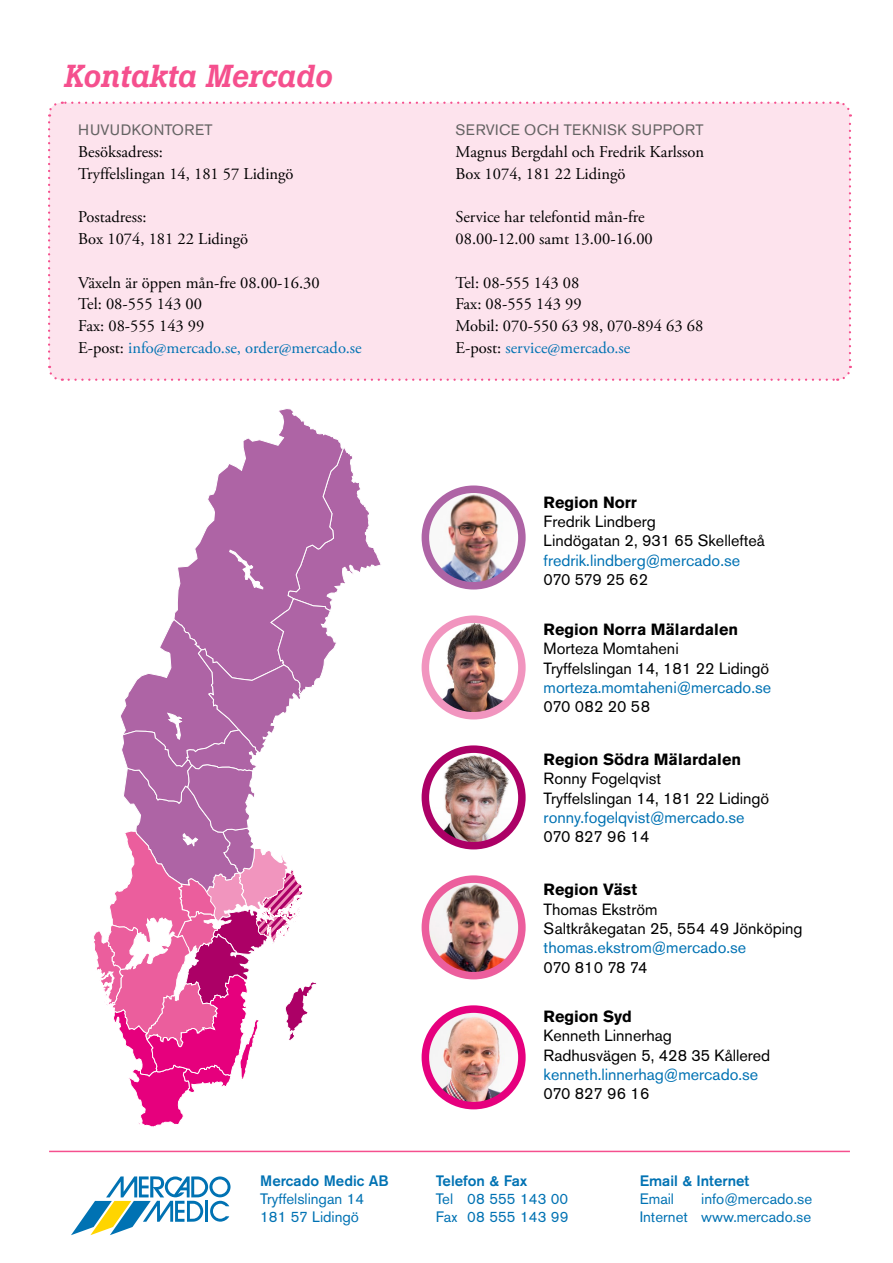
<style>
.page{position:relative;width:893px;height:1263px;background:#fff}
.page>*{position:absolute;margin:0;border:0;box-sizing:border-box;transform-origin:0 0}
.t1{font:italic 500 31.5px "Boton";color:#f5508e}
.t2{font:16.5px/21.8px "Adobe Garamond Pro";color:#000}
.t3{font:16.2px/19.4px "Akzidenz Grotesk BE";color:#000}
.t4{font:16.2px "Akzidenz Grotesk BE";color:#0072b3}
.t5{font:700 16.2px "Akzidenz Grotesk BE";color:#000}
.t6{font:16.2px "Akzidenz Grotesk BE";letter-spacing:-.04em;color:#000}
.t7{font:15px "Akzidenz Grotesk BE";color:#0072b3}
.t8{font:500 15px "Akzidenz Grotesk BE";color:#0072b3}
.t9{font:15px "Akzidenz Grotesk BE";letter-spacing:.03em;color:#646363}
.s1{color:#0072b3}
</style>
<div class="page">
<div style="left:48px;top:101px;width:804px;height:280px;background:#fde3ed"></div>
<svg style="left:71px;top:1176px;width:160px;height:59px"></svg>
<hr style="left:49px;top:1151px;width:801px;height:1px;background:#f5508e">
<svg style="left:243px;top:409px;width:98px;height:37px"></svg>
<svg style="left:94px;top:446px;width:287px;height:681px"></svg>
<img style="left:425px;top:879px;width:97px;height:97px;border-radius:48px">
<div style="left:422px;top:875px;width:104px;height:104px;border:8px solid #ec5e9d;border-radius:50%"></div>
<img style="left:425px;top:489px;width:97px;height:97px;border-radius:48px">
<div style="left:422px;top:485px;width:104px;height:104px;border:8px solid #ae64a5;border-radius:50%"></div>
<img style="left:425px;top:619px;width:97px;height:97px;border-radius:48px">
<div style="left:422px;top:615px;width:104px;height:104px;border:8px solid #f195bf;border-radius:50%"></div>
<img style="left:427px;top:749px;width:93px;height:97px">
<div style="left:422px;top:745px;width:104px;height:104px;border:8px solid #ac0066;border-radius:50%"></div>
<img style="left:425px;top:1009px;width:97px;height:97px;border-radius:48px">
<div style="left:422px;top:1005px;width:104px;height:104px;border:8px solid #e6007e;border-radius:50%"></div>
<h1 class="t1" style="left:64px;top:58px;width:270px">Kontakta Mercado</h1>
<p class="t9" style="left:78px;top:121px;width:136px">HUVUDKONTORET</p>
<p class="t2" style="left:78px;top:141px;width:217px">Besöksadress:<br>Tryffelslingan 14, 181 57 Lidingö</p>
<p class="t2" style="left:78px;top:207px;width:171px">Postadress:<br>Box 1074, 181 22 Lidingö</p>
<p class="t2" style="left:78px;top:272px;width:285px">Växeln är öppen mån-fre 08.00-16.30<br>Tel: 08-555 143 00<br>Fax: 08-555 143 99<br>E-post: <span class="s1">info@mercado.se, order@mercado.se</span></p>
<p class="t9" style="left:455px;top:121px;width:250px">SERVICE OCH TEKNISK SUPPORT</p>
<p class="t2" style="left:455px;top:141px;width:250px">Magnus Bergdahl och Fredrik Karlsson<br>Box 1074, 181 22 Lidingö</p>
<p class="t2" style="left:455px;top:207px;width:199px">Service har telefontid mån-fre<br>08.00-12.00 samt 13.00-16.00</p>
<p class="t2" style="left:455px;top:272px;width:249px">Tel: 08-555 143 08<br>Fax: 08-555 143 99<br>Mobil: 070-550 63 98, 070-894 63 68<br>E-post: <span class="s1">service@mercado.se</span></p>
<p class="t5" style="left:544px;top:493px;width:95px">Region Norr</p>
<p class="t3" style="left:544px;top:512px;width:223px">Fredrik Lindberg<br>Lindögatan 2, 931 65 Skellefteå</p>
<p class="t4" style="left:544px;top:550px;width:198px">fredrik.lindberg@mercado.se</p>
<p class="t6" style="left:544px;top:570px;width:106px">070 579 25 62</p>
<p class="t5" style="left:544px;top:620px;width:196px">Region Norra Mälardalen</p>
<p class="t3" style="left:544px;top:639px;width:227px">Morteza Momtaheni<br>Tryffelslingan 14, 181 22 Lidingö</p>
<p class="t4" style="left:544px;top:678px;width:229px">morteza.momtaheni@mercado.se</p>
<p class="t3" style="left:544px;top:697px;width:108px">070 082 20 58</p>
<p class="t5" style="left:544px;top:750px;width:199px">Region Södra Mälardalen</p>
<p class="t3" style="left:544px;top:769px;width:227px">Ronny Fogelqvist<br>Tryffelslingan 14, 181 22 Lidingö</p>
<p class="t4" style="left:544px;top:808px;width:202px">ronny.fogelqvist@mercado.se</p>
<p class="t3" style="left:544px;top:827px;width:107px">070 827 96 14</p>
<p class="t5" style="left:544px;top:880px;width:95px">Region Väst</p>
<p class="t3" style="left:544px;top:899px;width:260px">Thomas Ekström<br>Saltkråkegatan 25, 554 49 Jönköping</p>
<p class="t4" style="left:544px;top:938px;width:204px">thomas.ekstrom@mercado.se</p>
<p class="t6" style="left:544px;top:957px;width:105px">070 810 78 74</p>
<p class="t5" style="left:544px;top:1007px;width:90px">Region Syd</p>
<p class="t3" style="left:544px;top:1026px;width:228px">Kenneth Linnerhag<br>Radhusvägen 5, 428 35 Kållered</p>
<p class="t4" style="left:544px;top:1065px;width:216px">kenneth.linnerhag@mercado.se</p>
<p class="t3" style="left:544px;top:1084px;width:107px">070 827 96 16</p>
<p class="t8" style="left:260px;top:1172px;width:130px">Mercado Medic AB</p>
<p class="t8" style="left:436px;top:1172px;width:93px">Telefon &amp; Fax</p>
<p class="t8" style="left:640px;top:1172px;width:111px">Email &amp; Internet</p>
<p class="t7" style="left:260px;top:1190px;width:106px">Tryffelslingan 14</p>
<p class="t7" style="left:436px;top:1190px;width:134px">Tel 08 555 143 00</p>
<p class="t7" style="left:640px;top:1190px;width:36px">Email</p>
<p class="t7" style="left:701px;top:1190px;width:112px">info@mercado.se</p>
<p class="t7" style="left:260px;top:1208px;width:100px">181 57 Lidingö</p>
<p class="t7" style="left:436px;top:1208px;width:134px">Fax 08 555 143 99</p>
<p class="t7" style="left:640px;top:1208px;width:173px">Internet www.mercado.se</p>
</div>
